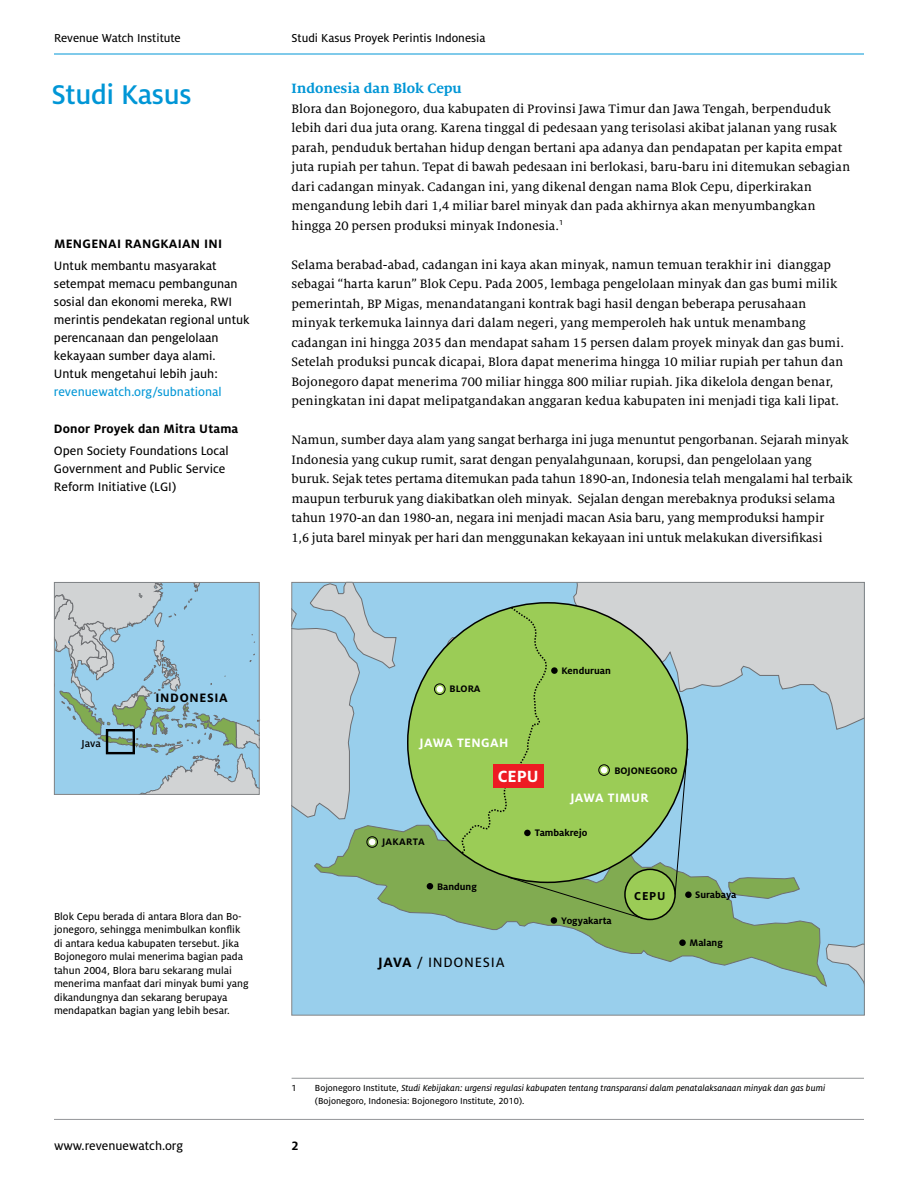
<style>
.page{position:relative;width:918px;height:1188px;background:#fff}
.page>*{position:absolute;margin:0;border:0;box-sizing:border-box;transform-origin:0 0}
.t1{font:500 30px "Milo OT";letter-spacing:-.01em;color:#0096d6}
.t2{font:700 18px "Milo LF";color:#fff}
.t3{font:700 15px "Milo Serif OT";color:#0096d6}
.t4{font:15px "Milo OT Text";letter-spacing:.05em;color:#000}
.t5{font:13.5px/19.5px "Milo Serif OT Text";color:#000}
.t6{font:13.5px/18px "Milo OT Text";color:#000}
.t7{font:700 13.5px "Milo OT";letter-spacing:.02em;color:#000}
.t8{font:13.5px "Milo OT Text";color:#0096d6}
.t9{font:700 13.5px "Milo LF";letter-spacing:.03em;color:#fff}
.t10{font:12.75px "Milo OT Text";color:#000}
.t11{font:700 12.75px "Milo LF";color:#000}
.t12{font:11.25px/13.5px "Milo OT Text";color:#000}
.t13{font:500 11.25px "Milo OT";color:#000}
.t14{font:700 10.5px "Milo LF";color:#000}
.t15{font:700 10.5px "Milo LF";letter-spacing:.03em;color:#000}
.t16{font:9.75px "Milo OT Text Ita";color:#000}
.t17{font:9.75px "Milo OT Text";color:#000}
.s1{font-family:"Milo OT";font-weight:700}
.s2{font-family:"Milo OT Text"}
</style>
<div class="page">
<hr style="left:54px;top:54px;width:810px;height:1px;background:#0096d6">
<hr style="left:54px;top:1119px;width:810px;height:1px;background:#939598">
<hr style="left:292px;top:1078px;width:572px;height:1px;background:#939598">
<svg style="left:56px;top:582px;width:204px;height:213px;background:#a0c7d8"></svg>
<div style="left:54px;top:582px;width:205px;height:213px;border:1px solid #808284"></div>
<div style="left:292px;top:582px;width:572px;height:433px;background:#99cfec"></div>
<svg style="left:294px;top:584px;width:103px;height:236px"></svg>
<svg style="left:314px;top:825px;width:512px;height:162px"></svg>
<svg style="left:826px;top:944px;width:37px;height:43px"></svg>
<svg style="left:728px;top:877px;width:72px;height:22px"></svg>
<svg style="left:532px;top:584px;width:331px;height:146px"></svg>
<div style="left:625px;top:869px;width:50px;height:50px;background:#9bcc56;border-radius:50%"></div>
<div style="left:624px;top:869px;width:52px;height:51px;border:1px solid #000;border-radius:50%"></div>
<div style="left:408px;top:603px;width:279px;height:279px;background:#9bcc56;border-radius:50%"></div>
<svg style="left:674px;top:747px;width:14px;height:148px"></svg>
<svg style="left:508px;top:876px;width:136px;height:43px"></svg>
<div style="left:551px;top:667px;width:7px;height:7px;background:#000;border-radius:50%"></div>
<div style="left:427px;top:883px;width:6px;height:7px;background:#000;border-radius:50%"></div>
<div style="left:551px;top:917px;width:6px;height:7px;background:#000;border-radius:50%"></div>
<div style="left:679px;top:939px;width:7px;height:7px;background:#000;border-radius:50%"></div>
<div style="left:685px;top:891px;width:7px;height:7px;background:#000;border-radius:50%"></div>
<svg style="left:369px;top:839px;width:6px;height:6px"></svg>
<div style="left:366px;top:836px;width:12px;height:12px;border:1px solid #000;border-radius:50%"></div>
<svg style="left:437px;top:603px;width:114px;height:256px"></svg>
<div style="left:434px;top:683px;width:12px;height:12px;border:1px solid #000;border-radius:50%"></div>
<svg style="left:601px;top:767px;width:6px;height:6px"></svg>
<div style="left:598px;top:764px;width:12px;height:12px;border:1px solid #000;border-radius:50%"></div>
<div style="left:106px;top:729px;width:29px;height:25px;border:2px solid #000"></div>
<p class="t10" style="left:54px;top:31px;width:128px">Revenue Watch Institute</p>
<p class="t10" style="left:292px;top:31px;width:195px">Studi Kasus Proyek Perintis Indonesia</p>
<h1 class="t1" style="left:52px;top:78px;width:141px">Studi Kasus</h1>
<p class="t3" style="left:292px;top:80px;width:172px">Indonesia dan Blok Cepu</p>
<p class="t5" style="left:292px;top:99px;width:560px">Blora dan Bojonegoro, dua kabupaten di Provinsi Jawa Timur dan Jawa Tengah, berpenduduk lebih dari dua juta orang. Karena tinggal di pedesaan yang terisolasi akibat jalanan yang rusak parah, penduduk bertahan hidup dengan bertani apa adanya dan pendapatan per kapita empat juta rupiah per tahun. Tepat di bawah pedesaan ini berlokasi, baru-baru ini ditemukan sebagian dari cadangan minyak. Cadangan ini, yang dikenal dengan nama Blok Cepu, diperkirakan mengandung lebih dari 1,4 miliar barel minyak dan pada akhirnya akan menyumbangkan hingga 20 persen produksi minyak Indonesia.<sup>1</sup></p>
<p class="t5" style="left:292px;top:255px;width:554px">Selama berabad-abad, cadangan ini kaya akan minyak, namun temuan terakhir ini dianggap sebagai “harta karun” Blok Cepu. Pada 2005, lembaga pengelolaan minyak dan gas bumi milik pemerintah, BP Migas, menandatangani kontrak bagi hasil dengan beberapa perusahaan minyak terkemuka lainnya dari dalam negeri, yang memperoleh hak untuk menambang cadangan ini hingga 2035 dan mendapat saham 15 persen dalam proyek minyak dan gas bumi.<br>Setelah produksi puncak dicapai, Blora dapat menerima hingga 10 miliar rupiah per tahun dan Bojonegoro dapat menerima 700 miliar hingga 800 miliar rupiah. Jika dikelola dengan benar, peningkatan ini dapat melipatgandakan anggaran kedua kabupaten ini menjadi tiga kali lipat.</p>
<p class="t5" style="left:292px;top:431px;width:563px">Namun, sumber daya alam yang sangat berharga ini juga menuntut pengorbanan. Sejarah minyak Indonesia yang cukup rumit, sarat dengan penyalahgunaan, korupsi, dan pengelolaan yang buruk. Sejak tetes pertama ditemukan pada tahun 1890-an, Indonesia telah mengalami hal terbaik maupun terburuk yang diakibatkan oleh minyak. Sejalan dengan merebaknya produksi selama tahun 1970-an dan 1980-an, negara ini menjadi macan Asia baru, yang memproduksi hampir<br>1,6 juta barel minyak per hari dan menggunakan kekayaan ini untuk melakukan diversifikasi</p>
<p class="t7" style="left:54px;top:236px;width:167px">MENGENAI RANGKAIAN I NI</p>
<p class="t6" style="left:54px;top:257px;width:197px">Untuk membantu masyarakat setempat memacu pembangunan sosial dan ekonomi mereka, RWI merintis pendekatan regional untuk perencanaan dan pengelolaan kekayaan sumber daya alami.<br>Untuk mengetahui lebih jauh:</p>
<p class="t8" style="left:54px;top:385px;width:169px">revenuewatch.org/subnational</p>
<p class="t7" style="left:54px;top:421px;width:186px">DONOR PROYEK DAN MITRA UTAMA</p>
<p class="t6" style="left:54px;top:442px;width:176px">Open Society Foundations Local<br>Government and Public Service<br>Reform Initiative (LGI)</p>
<p class="t13" style="left:82px;top:737px;width:21px">Java</p>
<p class="t7" style="left:156px;top:690px;width:74px">INDONESIA</p>
<p class="t12" style="left:54px;top:910px;width:196px">Blok Cepu berada di antara Blora dan Bo&shy;jonegoro, sehingga menimbulkan konflik di antara kedua kabupaten tersebut. Jika Bojonegoro mulai menerima bagian pada tahun 2004, Blora baru sekarang mulai menerima manfaat dari minyak bumi yang dikandungnya dan sekarang berupaya mendapatkan bagian yang lebih besar.</p>
<p class="t14" style="left:450px;top:683px;width:32px">BLORA</p>
<p class="t9" style="left:420px;top:734px;width:90px">JAWA TENGAH</p>
<h2 class="t2" style="left:498px;top:766px;width:42px">CEPU</h2>
<p class="t14" style="left:562px;top:664px;width:51px">Kenduruan</p>
<p class="t14" style="left:614px;top:764px;width:65px">BOJONEGORO</p>
<p class="t9" style="left:570px;top:790px;width:80px">JAWA TIMUR</p>
<p class="t15" style="left:382px;top:836px;width:44px">JAKARTA</p>
<p class="t14" style="left:437px;top:880px;width:41px">Bandung</p>
<p class="t4" style="left:378px;top:954px;width:128px"><span class="s1">JAVA</span> / Indonesia</p>
<p class="t14" style="left:535px;top:827px;width:54px">Tambakrejo</p>
<p class="t14" style="left:561px;top:914px;width:52px">Yogyakarta</p>
<p class="t11" style="left:634px;top:889px;width:33px">CEPU</p>
<p class="t14" style="left:695px;top:889px;width:43px">Surabaya</p>
<p class="t14" style="left:690px;top:937px;width:35px">Malang</p>
<p class="t17" style="left:292px;top:1083px;width:7px">1</p>
<p class="t16" style="left:315px;top:1083px;width:512px"><span class="s2">Bojonegoro Institute,</span> Studi Kebijakan: urgensi regulasi kabupaten tentang transparansi dalam penatalaksanaan minyak dan gas bumi</p>
<p class="t17" style="left:315px;top:1095px;width:211px">(Bojonegoro, Indonesia: Bojonegoro Institute, 2010).</p>
<p class="t6" style="left:54px;top:1137px;width:131px">www.revenuewatch.org</p>
<p class="t7" style="left:292px;top:1138px;width:9px">2</p>
</div>
